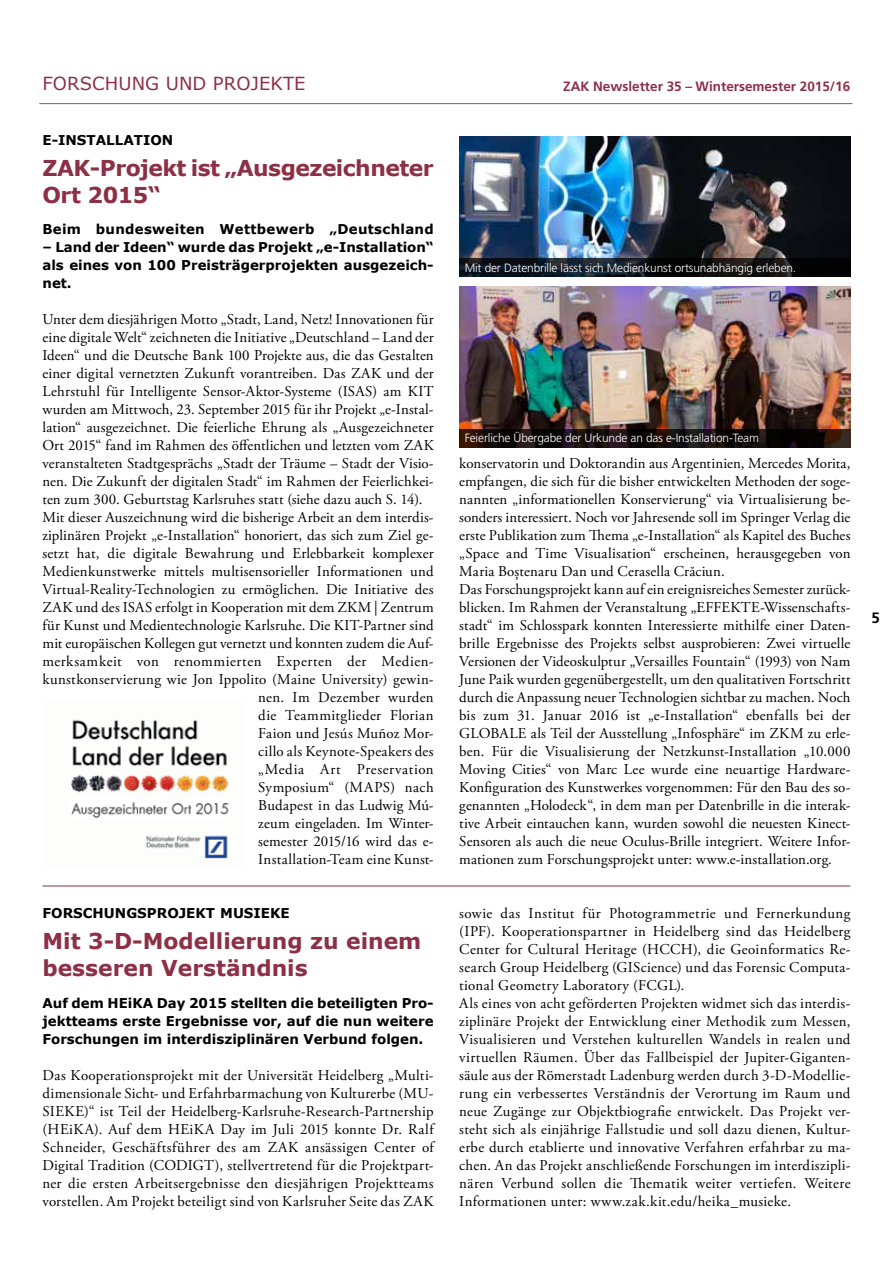
<style>
.page{position:relative;width:893px;height:1263px;background:#fff}
.page>*{position:absolute;margin:0;border:0;box-sizing:border-box;transform-origin:0 0}
.t1{font:700 21.9px/27px "Verdana";letter-spacing:-.02em;color:#8d2f45}
.t2{font:18px "Verdana";letter-spacing:.005em;color:#8d2f45}
.t3{font:15px/18px "Adobe Garamond Pro";letter-spacing:.015em;color:#000}
.t4{font:15px "Adobe Garamond Pro";letter-spacing:.04em;color:#000}
.t5{font:700 15px "Frutiger LT Std";color:#000}
.t6{font:700 13.5px/18px "Verdana";color:#000;text-align:justify}
.t7{font:700 13.5px "Frutiger LT Std";color:#8d2f45}
.t8{font:300 12px "Frutiger LT Std";letter-spacing:-.01em;color:#fff}
</style>
<div class="page">
<hr style="left:39px;top:103px;width:814px;height:1px;background:#6d6e71">
<hr style="left:42px;top:886px;width:808px;height:1px;background:#8d2f45">
<img style="left:459px;top:286px;width:391px;height:143px">
<img style="left:459px;top:136px;width:391px;height:123px">
<img style="left:71px;top:719px;width:158px;height:140px">
<svg style="left:459px;top:429px;width:392px;height:18px;background:#160d0b"></svg>
<svg style="left:459px;top:259px;width:392px;height:18px;background:#0e1218"></svg>
<p class="t2" style="left:43px;top:71px;width:265px">FORSCHUNG UND PROJEKTE</p>
<p class="t7" style="left:563px;top:78px;width:288px">ZAK Newsletter 35 – Wintersemester 2015/16</p>
<p class="t6" style="left:42px;top:130px;width:132px">e-I nstallation</p>
<h1 class="t1" style="left:42px;top:154px;width:31px">ZAK-P</h1>
<h1 class="t1" style="left:42px;top:154px;width:393px;text-indent:73px">rojekt ist „Ausgezeichneter<br>Ort 2015“</h1>
<p class="t6" style="left:42px;top:220px;width:393px">Beim bundesweiten Wettbewerb „Deutschland</p>
<p class="t6" style="left:42px;top:238px;width:393px">– Land der Ideen“ wurde das Projekt „e-Installation“ als eines von 100 Preisträgerprojekten ausgezeich&shy;net.</p>
<p class="t3" style="left:42px;top:311px;width:393px">Unter dem diesjährigen Motto „Stadt, Land, Netz! Innovationen für</p>
<p class="t3" style="left:42px;top:329px;width:393px">eine digitale Welt“ zeichneten die Initiative „Deutschland – Land der</p>
<p class="t3" style="left:42px;top:347px;width:393px">Ideen“ und die Deutsche Bank 100 Projekte aus, die das Gestalten</p>
<p class="t3" style="left:42px;top:365px;width:393px">einer digital vernetzten Zukunft vorantreiben. Das ZAK und der</p>
<p class="t3" style="left:42px;top:383px;width:393px">Lehrstuhl für Intelligente Sensor-Aktor-Systeme (ISAS) am KIT</p>
<p class="t3" style="left:42px;top:401px;width:393px">wurden am Mittwoch, 23. September 2015 für ihr Projekt „e-Instal-</p>
<p class="t3" style="left:42px;top:419px;width:393px">lation“ ausgezeichnet. Die feierliche Ehrung als „Ausgezeichneter</p>
<p class="t3" style="left:42px;top:437px;width:393px">Ort 2015“ fand im Rahmen des öffentlichen und letzten vom ZAK</p>
<p class="t3" style="left:42px;top:455px;width:393px">veranstalteten Stadtgesprächs „Stadt der Träume – Stadt der Visio-</p>
<p class="t3" style="left:42px;top:473px;width:393px">nen. Die Zukunft der digitalen Stadt“ im Rahmen der Feierlichkei-</p>
<p class="t3" style="left:42px;top:491px;width:381px">ten zum 300. Geburtstag Karlsruhes statt (siehe dazu auch S. 14).</p>
<p class="t3" style="left:42px;top:509px;width:393px">Mit dieser Auszeichnung wird die bisherige Arbeit an dem interdis-</p>
<p class="t3" style="left:42px;top:527px;width:393px">ziplinären Projekt „e-Installation“ honoriert, das sich zum Ziel ge-</p>
<p class="t3" style="left:42px;top:545px;width:393px">setzt hat, die digitale Bewahrung und Erlebbarkeit komplexer</p>
<p class="t3" style="left:42px;top:563px;width:393px">Medienkunstwerke mittels multisensorieller Informationen und</p>
<p class="t3" style="left:42px;top:581px;width:393px">Virtual-Reality-Technologien zu ermöglichen. Die Initiative des</p>
<p class="t3" style="left:42px;top:599px;width:393px">ZAK und des ISAS erfolgt in Kooperation mit dem ZKM | Zentrum</p>
<p class="t3" style="left:42px;top:617px;width:393px">für Kunst und Medientechnologie Karlsruhe. Die KIT-Partner sind</p>
<p class="t3" style="left:42px;top:635px;width:393px">mit europäischen Kollegen gut vernetzt und konnten zudem die Auf-</p>
<p class="t3" style="left:42px;top:653px;width:392px">merksamkeit von renommierten Experten der Medien-</p>
<p class="t3" style="left:42px;top:671px;width:393px">kunstkonservierung wie Jon Ippolito (Maine University) gewin-</p>
<p class="t3" style="left:258px;top:689px;width:177px">nen. Im Dezember wurden</p>
<p class="t3" style="left:258px;top:707px;width:177px">die Teammitglieder Florian</p>
<p class="t3" style="left:258px;top:725px;width:177px">Faion und Jesús Muñoz Mor-</p>
<p class="t3" style="left:258px;top:743px;width:177px">cillo als Keynote-Speakers des</p>
<p class="t4" style="left:258px;top:760px;width:177px">„Media Art Preservation</p>
<p class="t3" style="left:258px;top:779px;width:177px">Symposium“ (MAPS) nach</p>
<p class="t3" style="left:258px;top:797px;width:177px">Budapest in das Ludwig Mú-</p>
<p class="t3" style="left:258px;top:815px;width:177px">zeum eingeladen. Im Winter-</p>
<p class="t3" style="left:258px;top:833px;width:177px">semester 2015/16 wird das e-</p>
<p class="t3" style="left:258px;top:851px;width:176px">Installation-Team eine Kunst-</p>
<p class="t6" style="left:42px;top:904px;width:249px">Forschungsprojekt musieke</p>
<h1 class="t1" style="left:42px;top:927px;width:380px">M it 3-D-Modellierung zu einem besseren Verständnis</h1>
<p class="t6" style="left:42px;top:994px;width:393px">Auf dem HEiKA Day 2015 stellten die beteiligten Pro&shy;jektteams erste Ergebnisse vor, auf die nun weitere Forschungen im interdisziplinären Verbund folgen.</p>
<p class="t3" style="left:42px;top:1067px;width:393px;text-align:justify">Das Kooperationsprojekt mit der Universität Heidelberg „Multi&shy;dimensionale Sicht- und Erfahrbarmachung von Kulturerbe (MU-SIEKE)“ ist Teil der Heidelberg-Karlsruhe-Research-Partnership (HEiKA). Auf dem HEiKA Day im Juli 2015 konnte Dr. Ralf Schneider, Geschäftsführer des am ZAK ansässigen Center of Digital Tradition (CODIGT), stellvertretend für die Projektpart&shy;ner die ersten Arbeitsergebnisse den diesjährigen Projektteams vorstellen. Am Projekt beteiligt sind von Karlsruher Seite das ZAK</p>
<p class="t8" style="left:465px;top:261px;width:333px">Mit der Datenbrille lässt sich Medienkunst ortsunabhängig erleben.</p>
<p class="t8" style="left:465px;top:431px;width:296px">Feierliche Übergabe der Urkunde an das e-Installation-Team</p>
<p class="t3" style="left:459px;top:455px;width:393px">konservatorin und Doktorandin aus Argentinien, Mercedes Morita, empfangen, die sich für die bisher entwickelten Methoden der soge&shy;nannten „informationellen Konservierung“ via Virtualisierung be&shy;sonders interessiert. Noch vor Jahresende soll im Springer Verlag die erste Publikation zum Thema „e-Installation“ als Kapitel des Buches „Space and Time Visualisation“ erscheinen, herausgegeben von Maria Boștenaru Dan und Cerasella Crăciun.<br>Das Forschungsprojekt kann auf ein ereignisreiches Semester zurück&shy;blicken. Im Rahmen der Veranstaltung „EFFEKTE-Wissenschafts&shy;stadt“ im Schlosspark konnten Interessierte mithilfe einer Daten&shy;brille Ergebnisse des Projekts selbst ausprobieren: Zwei virtuelle Versionen der Videoskulptur „Versailles Fountain“ (1993) von Nam June Paik wurden gegenübergestellt, um den qualitativen Fortschritt durch die Anpassung neuer Technologien sichtbar zu machen. Noch bis zum 31. Januar 2016 ist „e-Installation“ ebenfalls bei der GLOBALE als Teil der Ausstellung „Infosphäre“ im ZKM zu erle&shy;ben. Für die Visualisierung der Netzkunst-Installation „10.000<br>Moving Cities“ von Marc Lee wurde eine neuartige Hardware-Konfiguration des Kunstwerkes vorgenommen: Für den Bau des so&shy;genannten „Holodeck“, in dem man per Datenbrille in die interak&shy;tive Arbeit eintauchen kann, wurden sowohl die neuesten Kinect-Sensoren als auch die neue Oculus-Brille integriert. Weitere Infor&shy;mationen zum Forschungsprojekt unter: www.e-installation.org.</p>
<p class="t3" style="left:459px;top:905px;width:393px">sowie das Institut für Photogrammetrie und Fernerkundung (IPF). Kooperationspartner in Heidelberg sind das Heidelberg Center for Cultural Heritage (HCCH), die Geoinformatics Re&shy;search Group Heidelberg (GIScience) und das Forensic Computa&shy;tional Geometry Laboratory (FCGL).<br>Als eines von acht geförderten Projekten widmet sich das interdis&shy;ziplinäre Projekt der Entwicklung einer Methodik zum Messen, Visualisieren und Verstehen kulturellen Wandels in realen und virtuellen Räumen. Über das Fallbeispiel der Jupiter-Giganten&shy;säule aus der Römerstadt Ladenburg werden durch 3-D-Modellie&shy;rung ein verbessertes Verständnis der Verortung im Raum und neue Zugänge zur Objektbiografie entwickelt. Das Projekt ver&shy;steht sich als einjährige Fallstudie und soll dazu dienen, Kultur&shy;erbe durch etablierte und innovative Verfahren erfahrbar zu ma&shy;chen. An das Projekt anschließende Forschungen im interdiszipli&shy;nären Verbund sollen die Thematik weiter vertiefen. Weitere Informationen unter: www.zak.kit.edu/heika_musieke.</p>
<p class="t5" style="left:871px;top:609px;width:10px">5</p>
</div>
